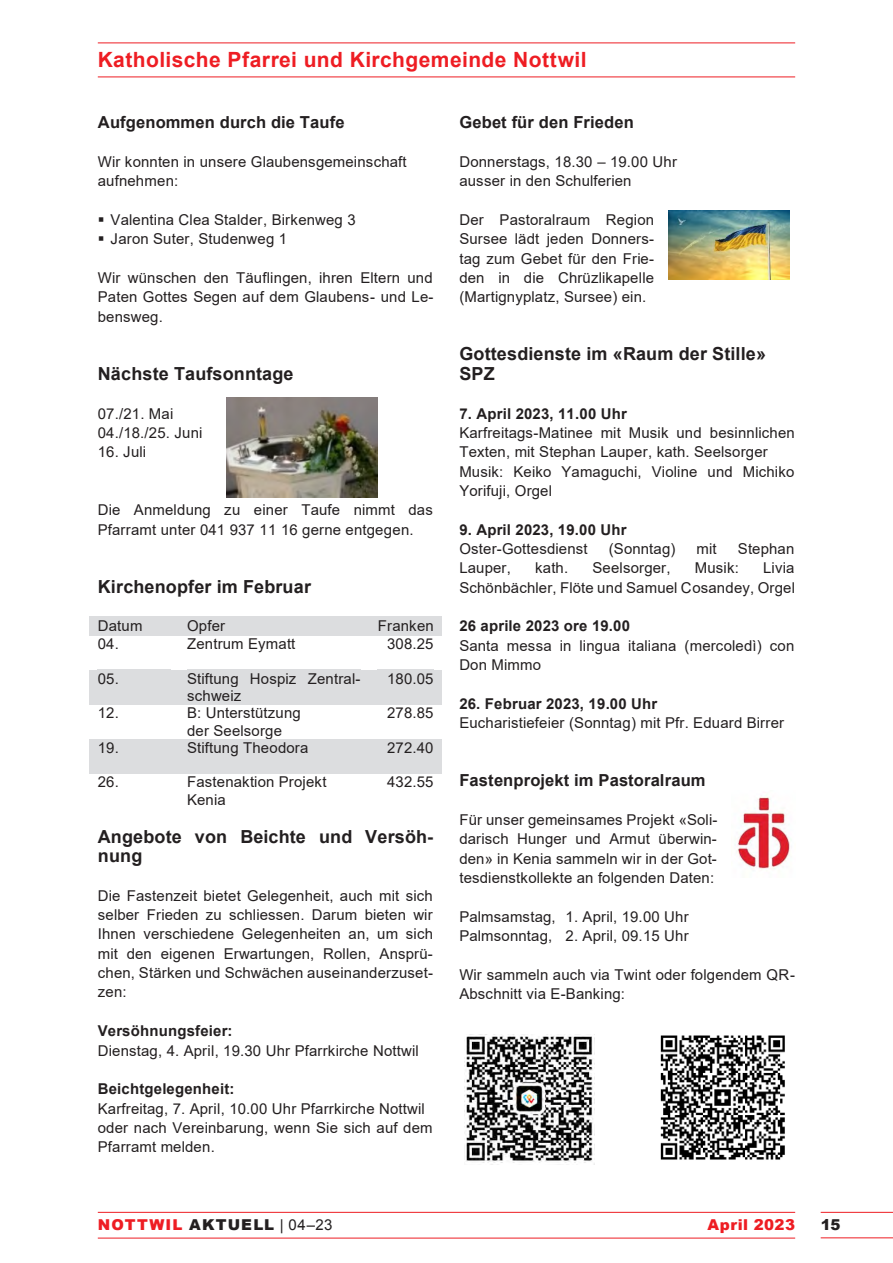
<style>
.page{position:relative;width:893px;height:1263px;background:#fff}
.page>*{position:absolute;margin:0;border:0;box-sizing:border-box;transform-origin:0 0}
.t1{font:700 21px "Arial";letter-spacing:.02em;color:#ee1d23}
.t2{font:700 18px/19.5px "Arial";letter-spacing:.01em;color:#231f20}
.t3{font:700 16.5px "Arial";letter-spacing:.01em;color:#231f20}
.t4{font:15px/19.4px "Arial";letter-spacing:.01em;color:#231f20}
.t5{font:700 15px "Arial";letter-spacing:.01em;color:#231f20}
.t6{font:900 15px "Arial";letter-spacing:.065em;color:#ee1d23}
.t7{font:900 15px "Arial";letter-spacing:.035em;color:#ee1d23}
.t8{font:900 15px "Arial";color:#231f20}
.s1{color:#231f20}
.s2{font-weight:400;color:#231f20}
</style>
<div class="page">
<hr style="left:98px;top:43px;width:697px;height:1px;background:#ee1d23">
<hr style="left:98px;top:77px;width:697px;height:1px;background:#ee1d23">
<hr style="left:821px;top:1212px;width:72px;height:1px;background:#ee1d23">
<hr style="left:821px;top:1237px;width:72px;height:1px;background:#ee1d23">
<hr style="left:98px;top:1212px;width:697px;height:1px;background:#ee1d23">
<hr style="left:98px;top:1238px;width:697px;height:1px;background:#ee1d23">
<div style="left:90px;top:616px;width:89px;height:19px;background:#dcdddf"></div>
<div style="left:179px;top:616px;width:190px;height:19px;background:#dcdddf"></div>
<div style="left:369px;top:616px;width:73px;height:19px;background:#dcdddf"></div>
<div style="left:90px;top:670px;width:89px;height:34px;background:#dcdddf"></div>
<div style="left:179px;top:670px;width:190px;height:34px;background:#dcdddf"></div>
<div style="left:369px;top:670px;width:73px;height:34px;background:#dcdddf"></div>
<div style="left:90px;top:739px;width:89px;height:34px;background:#dcdddf"></div>
<div style="left:179px;top:739px;width:190px;height:34px;background:#dcdddf"></div>
<div style="left:369px;top:739px;width:73px;height:34px;background:#dcdddf"></div>
<img style="left:227px;top:397px;width:151px;height:100px">
<img style="left:737px;top:797px;width:53px;height:73px">
<img style="left:466px;top:1034px;width:127px;height:131px">
<img style="left:660px;top:1035px;width:125px;height:125px">
<img style="left:668px;top:210px;width:122px;height:70px">
<h1 class="t1" style="left:98px;top:46px;width:490px">Katholische Pfarrei und Kirchgemeinde Nottwil</h1>
<p class="t3" style="left:98px;top:111px;width:248px">Aufgenommen durch die Taufe</p>
<p class="t4" style="left:98px;top:152px;width:310px">Wir konnten in unsere Glaubensgemeinschaft aufnehmen:</p>
<p class="t4" style="left:98px;top:210px;width:259px">▪ Valentina Clea Stalder, Birkenweg 3</p>
<p class="t4" style="left:98px;top:229px;width:191px">▪ Jaron Suter, Studenweg 1</p>
<p class="t4" style="left:98px;top:268px;width:337px;text-align:justify">Wir wünschen den Täuflingen, ihren Eltern und Paten Gottes Segen auf dem Glaubens- und Le&shy;bensweg.</p>
<p class="t2" style="left:98px;top:364px;width:197px">Nächste Taufsonntage</p>
<p class="t4" style="left:98px;top:404px;width:106px">07./21. Mai<br>04./18./25. Juni</p>
<p class="t4" style="left:98px;top:442px;width:50px">16. Juli</p>
<p class="t4" style="left:98px;top:500px;width:337px">Die Anmeldung zu einer Taufe nimmt das<br>Pfarramt unter 041 937 11 16 gerne entgegen.</p>
<p class="t2" style="left:98px;top:577px;width:215px">Kirchenopfer im Februar</p>
<p class="t4" style="left:98px;top:616px;width:46px">Datum</p>
<p class="t4" style="left:187px;top:616px;width:40px">Opfer</p>
<p class="t4" style="left:378px;top:616px;width:57px">Franken</p>
<p class="t4" style="left:98px;top:634px;width:23px">04.</p>
<p class="t4" style="left:187px;top:634px;width:110px">Zentrum Eymatt</p>
<p class="t4" style="left:387px;top:634px;width:48px">308.25</p>
<p class="t4" style="left:98px;top:669px;width:23px">05.</p>
<p class="t4" style="left:187px;top:670px;width:175px;line-height:17.2px">Stiftung Hospiz Zentral&shy;schweiz</p>
<p class="t4" style="left:387px;top:669px;width:48px">180.05</p>
<p class="t4" style="left:98px;top:703px;width:23px">12.</p>
<p class="t4" style="left:187px;top:704px;width:115px;line-height:17.2px">B: Unterstützung der Seelsorge</p>
<p class="t4" style="left:387px;top:703px;width:48px">278.85</p>
<p class="t4" style="left:98px;top:738px;width:23px">19.</p>
<p class="t4" style="left:187px;top:738px;width:123px">Stiftung Theodora</p>
<p class="t4" style="left:387px;top:738px;width:48px">272.40</p>
<p class="t4" style="left:98px;top:772px;width:23px">26.</p>
<p class="t4" style="left:187px;top:773px;width:141px;line-height:17.2px">Fastenaktion Projekt<br>Kenia</p>
<p class="t4" style="left:387px;top:772px;width:48px">432.55</p>
<p class="t2" style="left:98px;top:827px;width:337px">Angebote von Beichte und Versöh&shy;nung</p>
<p class="t4" style="left:98px;top:886px;width:337px;text-align:justify">Die Fastenzeit bietet Gelegenheit, auch mit sich selber Frieden zu schliessen. Darum bieten wir Ihnen verschiedene Gelegenheiten an, um sich mit den eigenen Erwartungen, Rollen, Ansprü&shy;chen, Stärken und Schwächen auseinanderzuset&shy;zen:</p>
<p class="t5" style="left:98px;top:1020px;width:136px">Versöhnungsfeier:</p>
<p class="t4" style="left:98px;top:1040px;width:322px">Dienstag, 4. April, 19.30 Uhr Pfarrkirche Nottwil</p>
<p class="t5" style="left:98px;top:1078px;width:138px">Beichtgelegenheit:</p>
<p class="t4" style="left:98px;top:1098px;width:336px">Karfreitag, 7. April, 10.00 Uhr Pfarrkirche Nottwil oder nach Vereinbarung, wenn Sie sich auf dem<br>Pfarramt melden.</p>
<p class="t3" style="left:459px;top:111px;width:176px">Gebet für den Frieden</p>
<p class="t4" style="left:459px;top:152px;width:219px">Donnerstags, 18.30 – 19.00 Uhr ausser in den Schulferien</p>
<p class="t4" style="left:459px;top:210px;width:196px;text-align:justify">Der Pastoralraum Region Sursee lädt jeden Donners&shy;tag zum Gebet für den Frie&shy;den in die Chrüzlikapelle (Martignyplatz, Sursee) ein.</p>
<p class="t2" style="left:459px;top:344px;width:308px">Gottesdienste im «Raum der Stille»<br>SPZ</p>
<p class="t5" style="left:459px;top:403px;width:169px">7. April 2023, 11.00 Uhr</p>
<p class="t4" style="left:459px;top:423px;width:337px">Karfreitags-Matinee mit Musik und besinnlichen Texten, mit Stephan Lauper, kath. Seelsorger Musik: Keiko Yamaguchi, Violine und Michiko Yorifuji, Orgel</p>
<p class="t5" style="left:459px;top:519px;width:169px">9. April 2023, 19.00 Uhr</p>
<p class="t4" style="left:459px;top:539px;width:130px">Oster-Gottesdienst</p>
<p class="t4" style="left:609px;top:539px;width:68px">(Sonntag)</p>
<p class="t4" style="left:697px;top:539px;width:22px">mit</p>
<p class="t4" style="left:738px;top:539px;width:58px">Stephan</p>
<p class="t4" style="left:459px;top:558px;width:53px">Lauper,</p>
<p class="t4" style="left:535px;top:558px;width:35px">kath.</p>
<p class="t4" style="left:592px;top:558px;width:80px">Seelsorger,</p>
<p class="t4" style="left:695px;top:558px;width:46px">Musik:</p>
<p class="t4" style="left:459px;top:558px;width:337px;text-align:right">Livia<br>Schönbächler, Flöte und Samuel Cosandey, Orgel</p>
<p class="t5" style="left:459px;top:615px;width:172px">26 aprile 2023 ore 19.00</p>
<p class="t4" style="left:459px;top:636px;width:336px">Santa messa in lingua italiana (mercoledì) con<br>Don Mimmo</p>
<p class="t5" style="left:459px;top:693px;width:200px">26. Februar 2023, 19.00 Uhr</p>
<p class="t4" style="left:459px;top:713px;width:326px">Eucharistiefeier (Sonntag) mit Pfr. Eduard Birrer</p>
<p class="t3" style="left:459px;top:769px;width:248px">Fastenprojekt im Pastoralraum</p>
<p class="t4" style="left:459px;top:810px;width:260px;text-align:justify">Für unser gemeinsames Projekt «Soli&shy;darisch Hunger und Armut überwin&shy;den» in Kenia sammeln wir in der Got&shy;tesdienstkollekte an folgenden Daten:</p>
<p class="t4" style="left:459px;top:907px;width:231px">Palmsamstag, 1. April, 19.00 Uhr<br>Palmsonntag, 2. April, 09.15 Uhr</p>
<p class="t4" style="left:459px;top:965px;width:337px">Wir sammeln auch via Twint oder folgendem QR-<br>Abschnitt via E-Banking:</p>
<p class="t6" style="left:98px;top:1213px;width:236px">NOTTWIL <span class="s1">AKTUELL</span> <span class="s2">| 04–23</span></p>
<p class="t7" style="left:708px;top:1213px;width:89px">April 2023</p>
<p class="t8" style="left:821px;top:1213px;width:21px">15</p>
</div>
